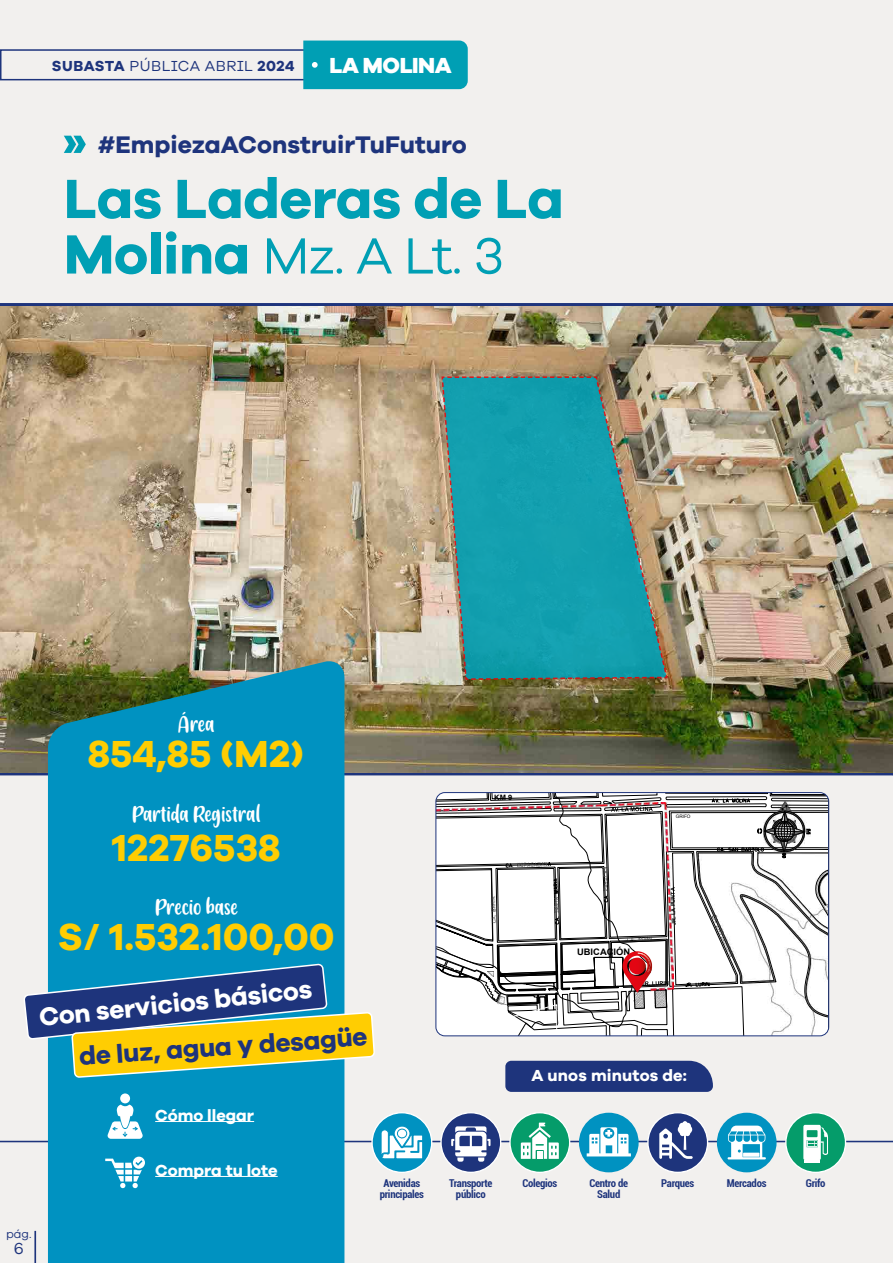
<style>
.page{position:relative;width:893px;height:1263px;background:#f2f0ee}
.page>*{position:absolute;margin:0;border:0;box-sizing:border-box;transform-origin:0 0}
.t1{font:700 57px "Galano Grotesque";letter-spacing:-.01em;color:#009fb4}
.t2{font:52.5px "Galano Grotesque";color:#009fb4}
.t3{font:700 38.85px "Galano Grotesque";color:#ffcd02}
.t4{font:700 26.25px "Galano Grotesque";color:#fff}
.t5{font:700 26.25px "Galano Grotesque";color:#1e347c}
.t6{font:700 24.75px "Galano Grotesque";color:#1e347c}
.t7{font:22.5px "Friendly Schoolmates";letter-spacing:-.01em;color:#fff}
.t8{font:800 22.5px "Galano Grotesque";letter-spacing:-.02em;color:#fff}
.t9{font:700 16.5px "Galano Grotesque";color:#fff}
.t10{font:16.5px "Galano Grotesque";color:#1e347c}
.t11{font:15px "Galano Grotesque Alt";letter-spacing:.035em;color:#1e347c}
.t12{font:12px "Galano Grotesque";color:#1e347c}
.t13{font:700 condensed 10.8px/11.1px "Roboto";letter-spacing:-.025em;color:#1e347c;text-align:center}
.t14{font:700 9px "Arial";color:#000;scale:1.04 1}
.t15{font:700 7.35px "Arial";color:#000}
.t16{font:700 5.4px "Arial";color:#000}
.t17{font:4.65px "Arial";color:#000}
.s1{font-family:"Galano Grotesque";font-weight:700}
.s2{font-weight:700;font-size:57px}
</style>
<div class="page">
<hr style="left:34px;top:1231px;width:2px;height:32px;background:#1e347c">
<div style="left:505px;top:1061px;width:208px;height:31px;background:#1e347c"></div>
<hr style="left:0;top:1141px;width:893px;height:1px;background:#1e347c">
<svg style="left:437px;top:792px;width:392px;height:244px;background:#c4c6cd"></svg>
<svg style="left:436px;top:798px;width:374px;height:238px;background:#dad8da"></svg>
<svg style="left:629px;top:958px;width:17px;height:16px"></svg>
<img style="left:638px;top:953px;width:12px;height:19px">
<img style="left:0;top:306px;width:892px;height:466px">
<div style="left:786px;top:1113px;width:59px;height:59px;background:#059c6a;border-radius:50%"></div>
<div style="left:785px;top:1112px;width:61px;height:61px;border:1px solid #fff;border-radius:50%"></div>
<svg style="left:803px;top:1125px;width:25px;height:37px"></svg>
<div style="left:579px;top:1113px;width:60px;height:59px;background:#0092c1;border-radius:50%"></div>
<svg style="left:587px;top:1127px;width:44px;height:29px"></svg>
<div style="left:441px;top:1113px;width:60px;height:59px;background:#1e347c;border-radius:50%"></div>
<div style="left:440px;top:1112px;width:61px;height:61px;border:1px solid #fff;border-radius:50%"></div>
<svg style="left:451px;top:1126px;width:39px;height:36px"></svg>
<div style="left:648px;top:1113px;width:60px;height:59px;background:#1e347c;border-radius:50%"></div>
<div style="left:647px;top:1112px;width:61px;height:61px;border:1px solid #fff;border-radius:50%"></div>
<svg style="left:659px;top:1121px;width:34px;height:38px"></svg>
<div style="left:510px;top:1113px;width:60px;height:59px;background:#059c6a;border-radius:50%"></div>
<div style="left:509px;top:1112px;width:61px;height:61px;border:1px solid #fff;border-radius:50%"></div>
<svg style="left:521px;top:1122px;width:38px;height:37px"></svg>
<div style="left:537px;top:1151px;width:5px;height:8px;background:#fff"></div>
<div style="left:717px;top:1113px;width:60px;height:59px;background:#0092c1;border-radius:50%"></div>
<svg style="left:727px;top:1125px;width:39px;height:34px"></svg>
<div style="left:372px;top:1113px;width:60px;height:59px;background:#0092c1;border-radius:50%"></div>
<div style="left:371px;top:1112px;width:61px;height:61px;border:1px solid #fff;border-radius:50%"></div>
<svg style="left:381px;top:1126px;width:42px;height:33px"></svg>
<svg style="left:64px;top:136px;width:22px;height:17px"></svg>
<svg style="left:441px;top:376px;width:228px;height:305px;background:#379ca1"></svg>
<hr style="left:892px;top:306px;width:1px;height:466px;background:#fff">
<svg style="left:48px;top:659px;width:296px;height:604px;background:#068eb7"></svg>
<svg style="left:24px;top:964px;width:350px;height:113px;background:#7e9474"></svg>
<hr style="left:155px;top:1121px;width:99px;height:1px;background:#fff">
<svg style="left:105px;top:1157px;width:40px;height:31px"></svg>
<hr style="left:155px;top:1176px;width:123px;height:1px;background:#fff">
<div style="left:120px;top:1093px;width:10px;height:10px;background:#fff;border-radius:50%"></div>
<svg style="left:107px;top:1104px;width:36px;height:35px"></svg>
<div style="left:0;top:49px;width:309px;height:31px;border:2px solid #1e347c"></div>
<div style="left:303px;top:41px;width:165px;height:48px;background:#009fb4"></div>
<h3 class="t11" style="left:52px;top:56px;width:244px"><span class="s1">SUBASTA</span> PÚBLICA ABRIL <span class="s1">2024</span></h3>
<h3 class="t8" style="left:329px;top:51px;width:124px">LA MOLINA</h3>
<h3 class="t6" style="left:98px;top:129px;width:370px">#EmpiezaAConstruirTuFuturo</h3>
<h1 class="t1" style="left:64px;top:164px;width:502px">Las Laderas de La</h1>
<h2 class="t2" style="left:64px;top:224px;width:442px"><span class="s2">Molina</span> Mz. A Lt. 3</h2>
<h3 class="t7" style="left:178px;top:712px;width:38px">Área</h3>
<h3 class="t3" style="left:88px;top:730px;width:217px">854,85 (M2)</h3>
<h3 class="t7" style="left:132px;top:802px;width:130px">Partida Registral</h3>
<h3 class="t3" style="left:112px;top:824px;width:170px">12276538</h3>
<h3 class="t7" style="left:155px;top:894px;width:85px">Precio base</h3>
<h3 class="t3" style="left:58px;top:913px;width:278px">S/ 1.532.100,00</h3>
<h3 class="t4" style="left:37px;top:1001px;width:276px;rotate:-6deg">Con servicios básicos</h3>
<h3 class="t5" style="left:78px;top:1040px;width:290px;rotate:-4deg">de luz, agua y desagüe</h3>
<p class="t12" style="left:6px;top:1226px;width:27px">pág.</p>
<h3 class="t10" style="left:14px;top:1239px;width:12px">6</h3>
<h3 class="t9" style="left:155px;top:1105px;width:100px">Cómo llegar</h3>
<h3 class="t9" style="left:155px;top:1160px;width:124px">Compra tu lote</h3>
<p class="t15" style="left:494px;top:792px;width:20px">KM 9</p>
<p class="t14" style="left:577px;top:946px;width:53px">UBICACIÓN</p>
<p class="t17" style="left:676px;top:813px;width:16px">GRIFO</p>
<p class="t16" style="left:670px;top:925px;width:39px;rotate:-90deg">JR. LA PUNTA</p>
<h3 class="t9" style="left:531px;top:1065px;width:157px">A unos minutos de:</h3>
<p class="t13" style="left:589px;top:1177px;width:40px">Centro de</p>
<p class="t13" style="left:806px;top:1177px;width:21px">Grifo</p>
<p class="t13" style="left:597px;top:1188px;width:25px">Salud</p>
<p class="t13" style="left:384px;top:1177px;width:38px">Avenidas</p>
<p class="t13" style="left:522px;top:1177px;width:36px">Colegios</p>
<p class="t13" style="left:661px;top:1177px;width:34px">Parques</p>
<p class="t13" style="left:727px;top:1177px;width:41px">Mercados</p>
<p class="t13" style="left:380px;top:1188px;width:46px">principales</p>
<p class="t13" style="left:449px;top:1177px;width:45px">Transporte público</p>
</div>
